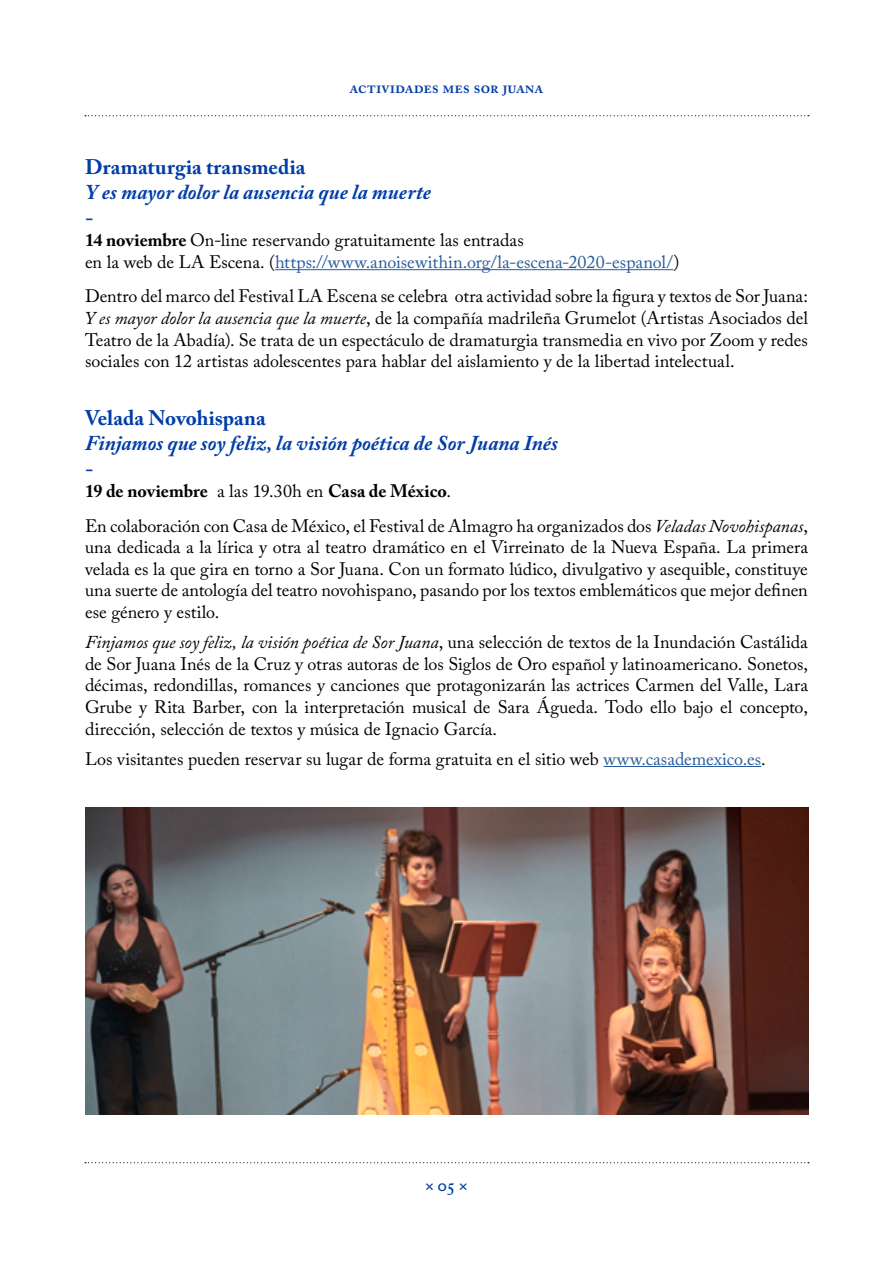
<style>
.page{position:relative;width:893px;height:1263px;background:#fff}
.page>*{position:absolute;margin:0;border:0;box-sizing:border-box;transform-origin:0 0}
.t1{font:italic 700 21px "Adobe Caslon Pro";color:#003da7}
.t2{font:700 21px "Adobe Caslon Pro";color:#003da7}
.t3{font:18px/21.6px "Adobe Caslon Pro";color:#000;text-align:justify}
.t4{font:600 18px "Adobe Caslon Pro";color:#003da7}
.t5{font:600 16.5px "Adobe Caslon Pro";color:#003da7}
.s1{font-weight:700}
.s2{color:#275b9b}
.s3{font-style:italic}
</style>
<div class="page">
<svg style="left:85px;top:1162px;width:724px;height:1px"></svg>
<svg style="left:85px;top:115px;width:724px;height:1px"></svg>
<hr style="left:275px;top:269px;width:398px;height:1px;background:#275b9b">
<img style="left:85px;top:807px;width:723px;height:307px">
<hr style="left:603px;top:766px;width:158px;height:1px;background:#275b9b">
<p class="t5" style="left:350px;top:78px;width:195px">actividades mes sor juana</p>
<p class="t2" style="left:85px;top:155px;width:222px">Dramaturgia transmedia</p>
<p class="t1" style="left:85px;top:180px;width:347px">Y es mayor dolor la ausencia que la muerte</p>
<p class="t2" style="left:85px;top:205px;width:10px">-</p>
<p class="t3" style="left:85px;top:229px;width:596px"><span class="s1">14 noviembre</span> On-line reservando gratuitamente las entradas<br>en la web de LA Escena. (<span class="s2">https://www.anoisewithin.org/la-escena-2020-espanol/</span>)</p>
<p class="t3" style="left:85px;top:285px;width:724px">Dentro del marco del Festival LA Escena se celebra otra actividad sobre la figura y textos de Sor Juana:<br><span class="s3">Y es mayor dolor la ausencia que la muerte</span>, de la compañía madrileña Grumelot (Artistas Asociados del Teatro de la Abadía). Se trata de un espectáculo de dramaturgia transmedia en vivo por Zoom y redes sociales con 12 artistas adolescentes para hablar del aislamiento y de la libertad intelectual.</p>
<p class="t2" style="left:85px;top:406px;width:182px">Velada Novohispana</p>
<p class="t1" style="left:85px;top:431px;width:474px">Finjamos que soy feliz, la visión poética de Sor Juana Inés</p>
<p class="t2" style="left:85px;top:456px;width:10px">-</p>
<p class="t3" style="left:85px;top:474px;width:724px;line-height:34.5px"><span class="s1">19 de noviembre</span> a las 19.30h en <span class="s1">Casa de México</span>.<br>En colaboración con Casa de México, el Festival de Almagro ha organizados dos <span class="s3">Veladas Novohispanas</span>,</p>
<p class="t3" style="left:85px;top:536px;width:724px">una dedicada a la lírica y otra al teatro dramático en el Virreinato de la Nueva España. La primera velada es la que gira en torno a Sor Juana. Con un formato lúdico, divulgativo y asequible, constituye una suerte de antología del teatro novohispano, pasando por los textos emblemáticos que mejor definen ese género y estilo.</p>
<p class="t3" style="left:85px;top:631px;width:724px"><span class="s3">Finjamos que soy feliz, la visión poética de Sor Juana</span>, una selección de textos de la Inundación Castálida de Sor Juana Inés de la Cruz y otras autoras de los Siglos de Oro español y latinoamericano. Sonetos, décimas, redondillas, romances y canciones que protagonizarán las actrices Carmen del Valle, Lara Grube y Rita Barber, con la interpretación musical de Sara Águeda. Todo ello bajo el concepto, dirección, selección de textos y música de Ignacio García.</p>
<p class="t3" style="left:85px;top:748px;width:682px">Los visitantes pueden reservar su lugar de forma gratuita en el sitio web <span class="s2">www.casademexico.es</span>.</p>
<p class="t4" style="left:425px;top:1174px;width:44px">× 05 ×</p>
</div>
